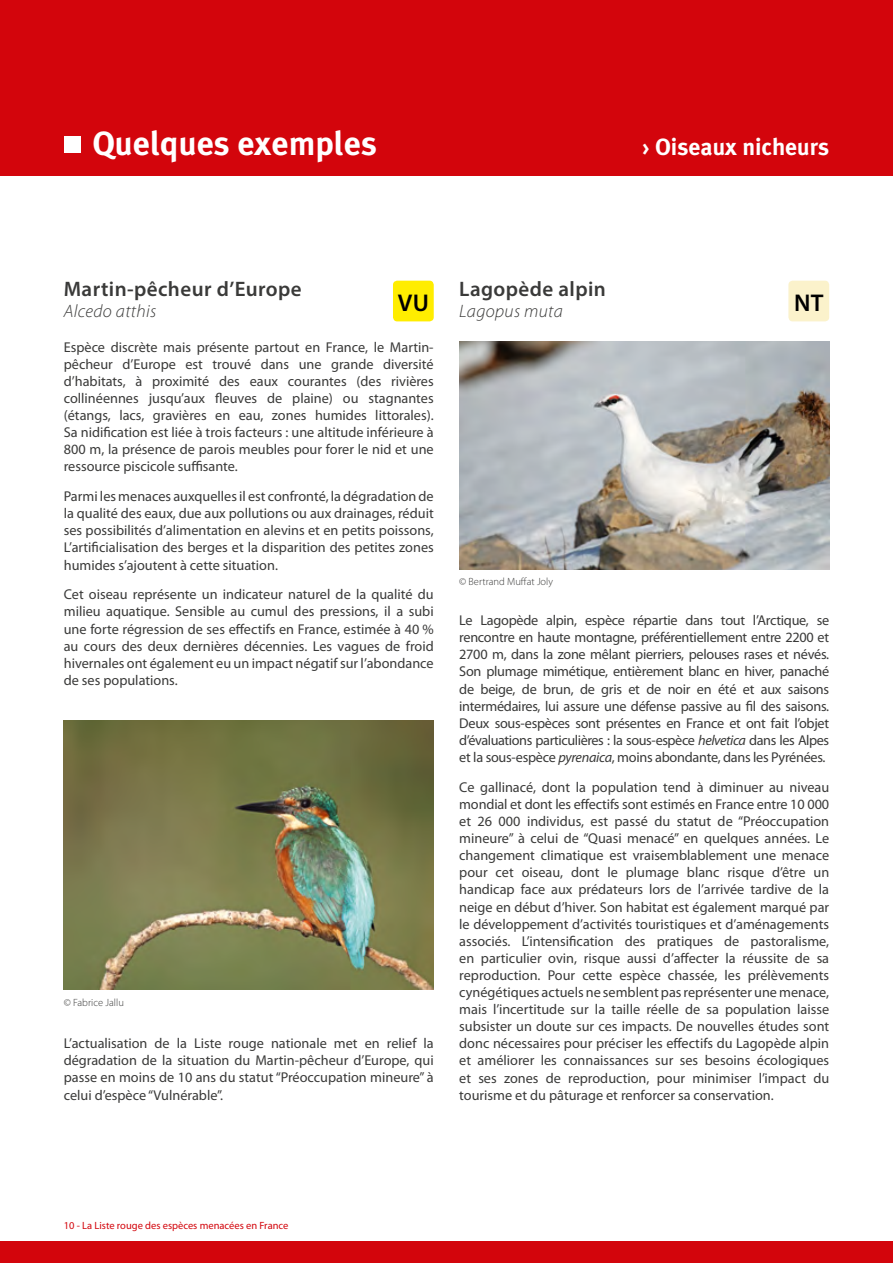
<style>
.page{position:relative;width:893px;height:1263px;background:#fff}
.page>*{position:absolute;margin:0;border:0;box-sizing:border-box;transform-origin:0 0}
.t1{font:700 33.75px "Meta Plus";color:#fff}
.t2{font:600 24.3px "Myriad Pro";color:#000}
.t3{font:700 23.55px "Meta Plus";color:#fff}
.t4{font:600 21px "Myriad Pro";letter-spacing:.02em;color:#3a3a39}
.t5{font:italic 300 18px "Myriad Pro";letter-spacing:.02em;color:#3a3a39}
.t6{font:14.25px/17.1px "Myriad Pro";color:#3a3a39;text-align:justify}
.t7{font:10.5px "Myriad Pro";color:#d3050c}
.t8{font:300 10.5px "Myriad Pro";color:#3a3a39}
.s1{font-style:italic}
</style>
<div class="page">
<div style="left:0;top:0;width:893px;height:176px;background:#d3050c"></div>
<div style="left:0;top:1241px;width:893px;height:22px;background:#d3050c"></div>
<div style="left:64px;top:136px;width:16px;height:17px;background:#fff"></div>
<div style="left:393px;top:281px;width:41px;height:40px;background:#ffed00;border-radius:4px"></div>
<div style="left:788px;top:281px;width:41px;height:40px;background:#fbf2cb;border-radius:4px"></div>
<img style="left:64px;top:720px;width:370px;height:269px">
<img style="left:459px;top:342px;width:370px;height:227px">
<h1 class="t1" style="left:92px;top:124px;width:286px">Quelques exemples</h1>
<h3 class="t3" style="left:642px;top:133px;width:188px">› Oiseaux nicheurs</h3>
<h3 class="t4" style="left:64px;top:276px;width:239px">Martin-pêcheur d’Europe</h3>
<p class="t5" style="left:64px;top:301px;width:94px">Alcedo atthis</p>
<p class="t6" style="left:64px;top:338px;width:371px">Espèce discrète mais présente partout en France, le Martin&shy;pêcheur d’Europe est trouvé dans une grande diversité d’habitats, à proximité des eaux courantes (des rivières collinéennes jusqu’aux fleuves de plaine) ou stagnantes (étangs, lacs, gravières en eau, zones humides littorales).<br>Sa nidification est liée à trois facteurs : une altitude inférieure à 800 m, la présence de parois meubles pour forer le nid et une ressource piscicole suffisante.</p>
<p class="t6" style="left:64px;top:487px;width:371px">Parmi les menaces auxquelles il est confronté, la dégradation de la qualité des eaux, due aux pollutions ou aux drainages, réduit ses possibilités d’alimentation en alevins et en petits poissons, L’artificialisation des berges et la disparition des petites zones humides s’ajoutent à cette situation.</p>
<p class="t6" style="left:64px;top:586px;width:371px">Cet oiseau représente un indicateur naturel de la qualité du milieu aquatique. Sensible au cumul des pressions, il a subi une forte régression de ses effectifs en France, estimée à 40 % au cours des deux dernières décennies. Les vagues de froid hivernales ont également eu un impact négatif sur l’abondance de ses populations.</p>
<h3 class="t4" style="left:459px;top:276px;width:148px">Lagopède alpin</h3>
<p class="t5" style="left:459px;top:301px;width:105px">Lagopus muta</p>
<h2 class="t2" style="left:398px;top:287px;width:33px">VU</h2>
<h2 class="t2" style="left:794px;top:287px;width:31px">NT</h2>
<p class="t8" style="left:459px;top:576px;width:95px">© Bertrand Muffat Joly</p>
<p class="t6" style="left:459px;top:612px;width:371px">Le Lagopède alpin, espèce répartie dans tout l’Arctique, se rencontre en haute montagne, préférentiellement entre 2200 et 2700 m, dans la zone mêlant pierriers, pelouses rases et névés.<br>Son plumage mimétique, entièrement blanc en hiver, panaché de beige, de brun, de gris et de noir en été et aux saisons intermédaires, lui assure une défense passive au fil des saisons.<br>Deux sous-espèces sont présentes en France et ont fait l’objet d’évaluations particulières : la sous-espèce <span class="s1">helvetica</span> dans les Alpes et la sous-espèce <span class="s1">pyrenaica</span>, moins abondante, dans les Pyrénées.</p>
<p class="t6" style="left:459px;top:778px;width:371px">Ce gallinacé, dont la population tend à diminuer au niveau mondial et dont les effectifs sont estimés en France entre 10 000 et 26 000 individus, est passé du statut de “Préoccupation mineure” à celui de “Quasi menacé” en quelques années. Le changement climatique est vraisemblablement une menace pour cet oiseau, dont le plumage blanc risque d’être un handicap face aux prédateurs lors de l’arrivée tardive de la neige en début d’hiver. Son habitat est également marqué par le développement d’activités touristiques et d’aménagements associés. L’intensification des pratiques de pastoralisme, en particulier ovin, risque aussi d’affecter la réussite de sa reproduction. Pour cette espèce chassée, les prélèvements cynégétiques actuels ne semblent pas représenter une menace, mais l’incertitude sur la taille réelle de sa population laisse subsister un doute sur ces impacts. De nouvelles études sont donc nécessaires pour préciser les effectifs du Lagopède alpin et améliorer les connaissances sur ses besoins écologiques et ses zones de reproduction, pour minimiser l’impact du tourisme et du pâturage et renforcer sa conservation.</p>
<p class="t8" style="left:64px;top:996px;width:62px">© Fabrice Jallu</p>
<p class="t6" style="left:64px;top:1035px;width:371px">L’actualisation de la Liste rouge nationale met en relief la dégradation de la situation du Martin-pêcheur d’Europe, qui passe en moins de 10 ans du statut “Préoccupation mineure” à celui d’espèce “Vulnérable”.</p>
<p class="t7" style="left:64px;top:1219px;width:226px">10 - La Liste rouge des espèces menacées en France</p>
</div>
